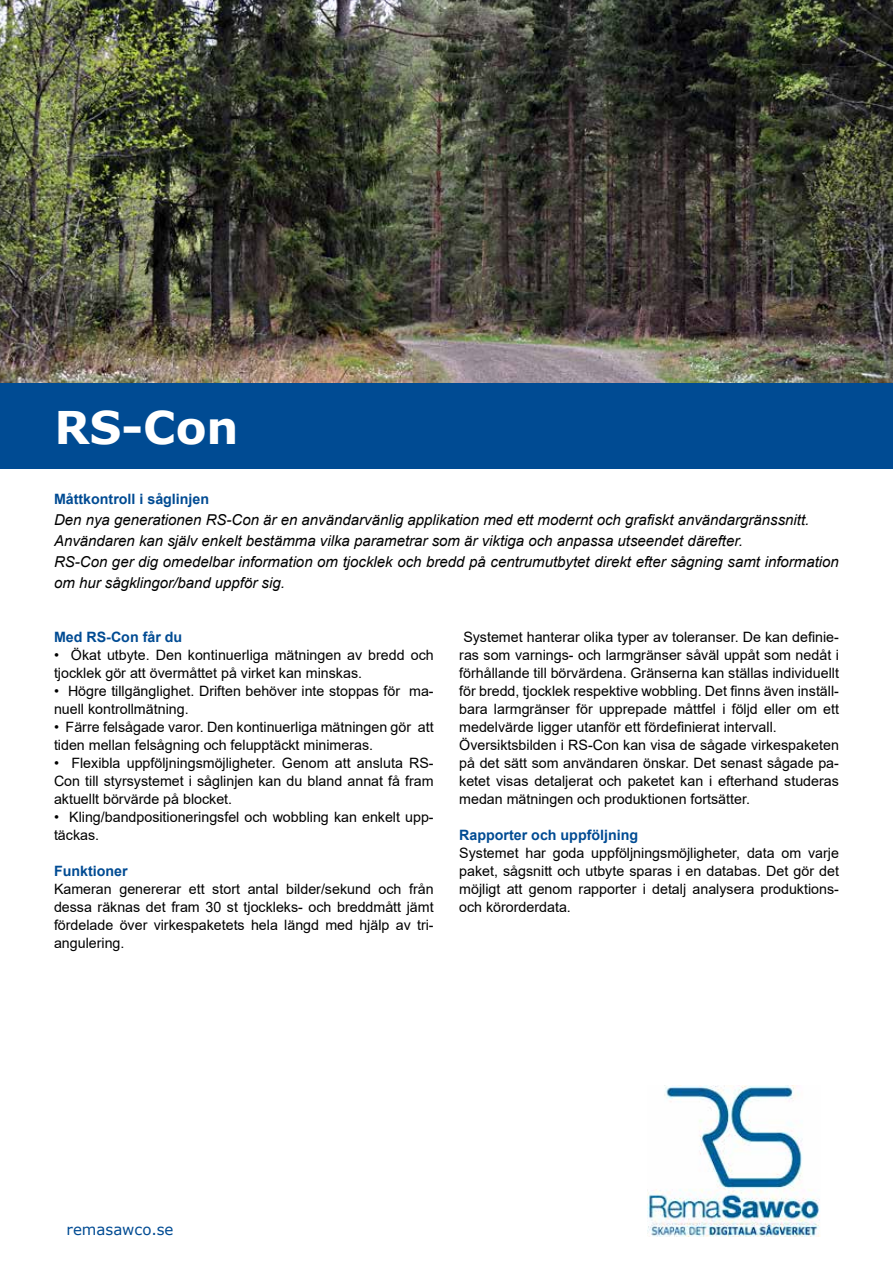
<style>
.page{position:relative;width:893px;height:1263px;background:#fff}
.page>*{position:absolute;margin:0;border:0;box-sizing:border-box;transform-origin:0 0}
.t1{font:700 45px "Verdana";color:#fff}
.t2{font:italic 15px/21px "Arial";color:#000}
.t3{font:15px "Verdana";color:#004b93}
.t4{font:14.25px/18px "Arial";color:#000}
.t5{font:700 14.25px "Arial";color:#004b93}
</style>
<div class="page">
<img style="left:648px;top:1085px;width:172px;height:151px">
<img style="left:0;top:0;width:893px;height:384px">
<div style="left:0;top:384px;width:893px;height:85px;background:#004b93"></div>
<h1 class="t1" style="left:54px;top:395px;width:186px">RS-Con</h1>
<p class="t5" style="left:54px;top:489px;width:157px">Måttkontroll i såglinjen</p>
<p class="t2" style="left:54px;top:509px;width:786px">Den nya generationen RS-Con är en användarvänlig applikation med ett modernt och grafiskt användargränssnitt.<br>Användaren kan själv enkelt bestämma vilka parametrar som är viktiga och anpassa utseendet därefter.<br>RS-Con ger dig omedelbar information om tjocklek och bredd på centrumutbytet direkt efter sågning samt information om hur sågklingor/band uppför sig.</p>
<p class="t5" style="left:54px;top:627px;width:130px">Med RS-Con får du</p>
<p class="t4" style="left:54px;top:646px;width:381px">• Ökat utbyte. Den kontinuerliga mätningen av bredd och tjocklek gör att övermåttet på virket kan minskas.</p>
<p class="t4" style="left:54px;top:682px;width:381px">• Högre tillgänglighet. Driften behöver inte stoppas för ma&shy;nuell kontrollmätning.</p>
<p class="t4" style="left:54px;top:718px;width:381px">• Färre felsågade varor. Den kontinuerliga mätningen gör att tiden mellan felsågning och felupptäckt minimeras.</p>
<p class="t4" style="left:54px;top:754px;width:381px;text-align:justify">• Flexibla uppföljningsmöjligheter. Genom att ansluta RS-Con till styrsystemet i såglinjen kan du bland annat få fram aktuellt börvärde på blocket.</p>
<p class="t4" style="left:54px;top:808px;width:381px">• Kling/bandpositioneringsfel och wobbling kan enkelt upp&shy;täckas.</p>
<p class="t5" style="left:54px;top:861px;width:75px">Funktioner</p>
<p class="t4" style="left:54px;top:880px;width:381px;text-align:justify">Kameran genererar ett stort antal bilder/sekund och från dessa räknas det fram 30 st tjockleks- och breddmått jämt fördelade över virkespaketets hela längd med hjälp av tri&shy;angulering.</p>
<p class="t4" style="left:459px;top:628px;width:381px">Systemet hanterar olika typer av toleranser. De kan definie&shy;ras som varnings- och larmgränser såväl uppåt som nedåt i förhållande till börvärdena. Gränserna kan ställas individuellt för bredd, tjocklek respektive wobbling. Det finns även inställ&shy;bara larmgränser för upprepade måttfel i följd eller om ett medelvärde ligger utanför ett fördefinierat intervall.<br>Översiktsbilden i RS-Con kan visa de sågade virkespaketen på det sätt som användaren önskar. Det senast sågade pa&shy;ketet visas detaljerat och paketet kan i efterhand studeras medan mätningen och produktionen fortsätter.</p>
<p class="t5" style="left:459px;top:825px;width:180px">Rapporter och uppföljning</p>
<p class="t4" style="left:459px;top:844px;width:381px;text-align:justify">Systemet har goda uppföljningsmöjligheter, data om varje paket, sågsnitt och utbyte sparas i en databas. Det gör det möjligt att genom rapporter i detalj analysera produktions&shy;och körorderdata.</p>
<p class="t3" style="left:67px;top:1219px;width:108px">remasawco.se</p>
</div>
